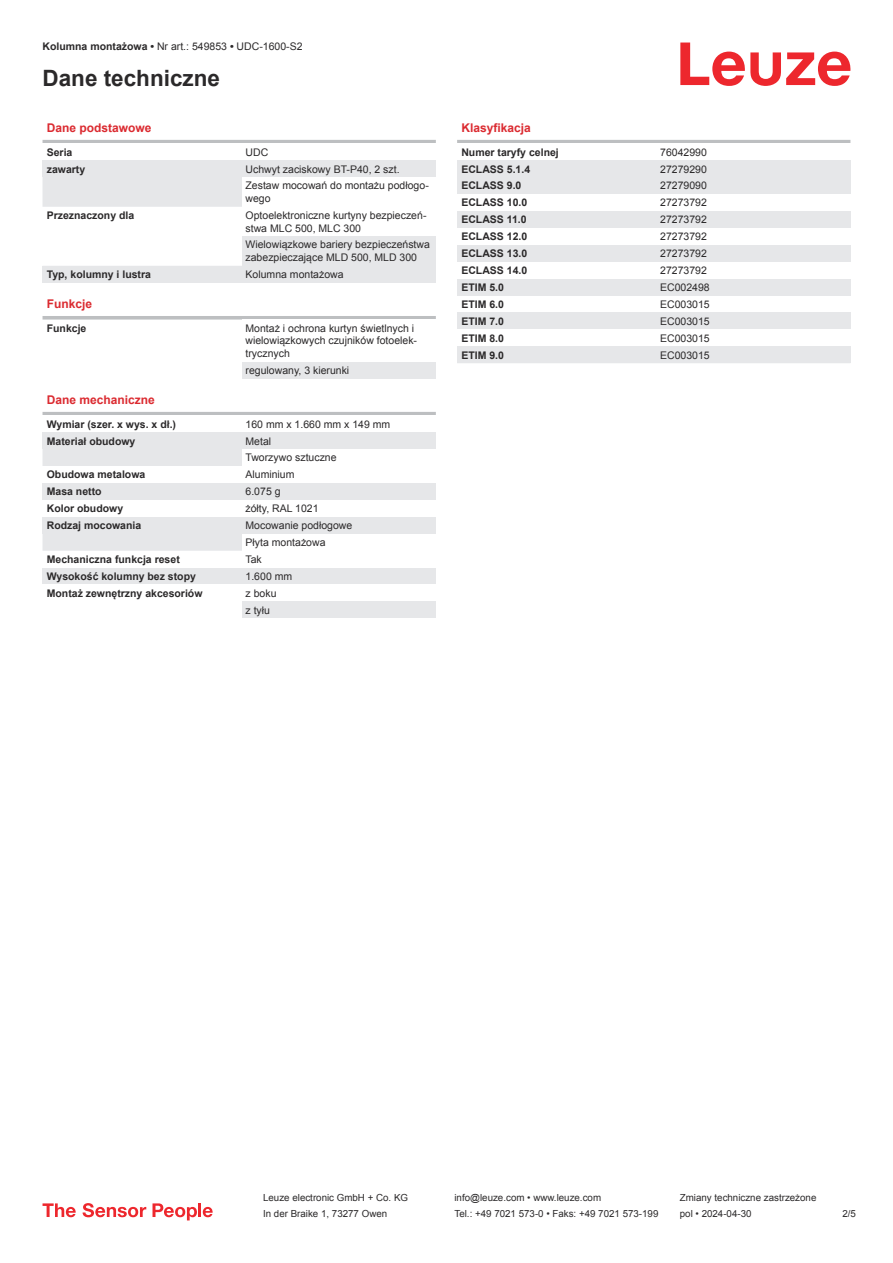
<style>
.page{position:relative;width:893px;height:1263px;background:#fff}
.page>*{position:absolute;margin:0;border:0;box-sizing:border-box;transform-origin:0 0}
.t1{font:700 22.5px "Arial";color:#2b292a}
.t2{font:700 12px "Arial";color:#db2a30}
.t3{font:10.5px/17px "Arial";color:#2b292a}
.t4{font:700 10.5px "Arial";color:#2b292a}
.t5{font:9.75px "Arial";color:#2b292a}
.s1{font-weight:700}
</style>
<div class="page">
<svg style="left:680px;top:43px;width:170px;height:43px"></svg>
<svg style="left:43px;top:177px;width:199px;height:374px"></svg>
<hr style="left:43px;top:140px;width:393px;height:3px;background:#bdbfc1">
<div style="left:43px;top:160px;width:199px;height:17px;background:#e6e7e9"></div>
<div style="left:242px;top:160px;width:194px;height:17px;background:#e6e7e9"></div>
<div style="left:43px;top:207px;width:199px;height:17px;background:#fff"></div>
<div style="left:242px;top:236px;width:194px;height:30px;background:#e6e7e9"></div>
<div style="left:43px;top:266px;width:199px;height:17px;background:#e6e7e9"></div>
<div style="left:242px;top:266px;width:194px;height:17px;background:#e6e7e9"></div>
<div style="left:43px;top:300px;width:393px;height:18px;background:#fff"></div>
<svg style="left:43px;top:316px;width:393px;height:4px;background:#c8cacc"></svg>
<div style="left:43px;top:320px;width:199px;height:16px;background:#fff"></div>
<div style="left:242px;top:362px;width:194px;height:17px;background:#e6e7e9"></div>
<div style="left:43px;top:396px;width:393px;height:18px;background:#fff"></div>
<hr style="left:43px;top:412px;width:393px;height:3px;background:#bdbfc1">
<div style="left:43px;top:415px;width:199px;height:17px;background:#fff"></div>
<div style="left:43px;top:432px;width:199px;height:17px;background:#e6e7e9"></div>
<div style="left:242px;top:432px;width:194px;height:17px;background:#e6e7e9"></div>
<div style="left:43px;top:466px;width:199px;height:17px;background:#fff"></div>
<div style="left:43px;top:483px;width:199px;height:17px;background:#e6e7e9"></div>
<div style="left:242px;top:483px;width:194px;height:17px;background:#e6e7e9"></div>
<div style="left:43px;top:500px;width:199px;height:17px;background:#fff"></div>
<div style="left:43px;top:517px;width:199px;height:17px;background:#e6e7e9"></div>
<div style="left:242px;top:517px;width:194px;height:17px;background:#e6e7e9"></div>
<div style="left:43px;top:568px;width:199px;height:16px;background:#e6e7e9"></div>
<div style="left:242px;top:568px;width:194px;height:16px;background:#e6e7e9"></div>
<div style="left:242px;top:601px;width:194px;height:17px;background:#e6e7e9"></div>
<hr style="left:457px;top:140px;width:393px;height:3px;background:#bdbfc1">
<div style="left:457px;top:160px;width:200px;height:17px;background:#e6e7e9"></div>
<div style="left:657px;top:160px;width:193px;height:17px;background:#e6e7e9"></div>
<div style="left:457px;top:177px;width:200px;height:17px;background:#e6e7e9"></div>
<div style="left:657px;top:177px;width:193px;height:17px;background:#e6e7e9"></div>
<div style="left:457px;top:211px;width:200px;height:17px;background:#e6e7e9"></div>
<div style="left:657px;top:211px;width:193px;height:17px;background:#e6e7e9"></div>
<div style="left:457px;top:245px;width:200px;height:17px;background:#e6e7e9"></div>
<div style="left:657px;top:245px;width:193px;height:17px;background:#e6e7e9"></div>
<div style="left:457px;top:279px;width:200px;height:17px;background:#e6e7e9"></div>
<div style="left:657px;top:279px;width:193px;height:17px;background:#e6e7e9"></div>
<div style="left:457px;top:312px;width:200px;height:17px;background:#e6e7e9"></div>
<div style="left:657px;top:312px;width:193px;height:17px;background:#e6e7e9"></div>
<div style="left:457px;top:346px;width:200px;height:17px;background:#e6e7e9"></div>
<div style="left:657px;top:346px;width:193px;height:17px;background:#e6e7e9"></div>
<svg style="left:43px;top:1203px;width:33px;height:14px"></svg>
<svg style="left:83px;top:1203px;width:63px;height:14px"></svg>
<svg style="left:153px;top:1203px;width:44px;height:17px"></svg>
<hr style="left:198px;top:1203px;width:3px;height:14px;background:#ed272d">
<svg style="left:203px;top:1207px;width:10px;height:10px"></svg>
<p class="t3" style="left:43px;top:39px;width:261px"><span class="s1">Kolumna montażowa •</span> Nr art.: 549853 <span class="s1">•</span> UDC-1600-S2</p>
<h1 class="t1" style="left:43px;top:70px;width:179px">Dane techniczne</h1>
<p class="t2" style="left:47px;top:120px;width:106px">Dane podstawowe</p>
<p class="t4" style="left:47px;top:148px;width:27px">Seria</p>
<p class="t3" style="left:246px;top:144px;width:24px">UDC</p>
<p class="t4" style="left:47px;top:161px;width:40px">zawarty</p>
<p class="t3" style="left:246px;top:161px;width:185px">Uchwyt zaciskowy BT-P40, 2 szt.<br>Zestaw mocowań do montażu podłogo-</p>
<p class="t3" style="left:246px;top:190px;width:27px">wego</p>
<p class="t4" style="left:47px;top:211px;width:89px">Przeznaczony dla</p>
<p class="t3" style="left:246px;top:209px;width:182px;line-height:12.6px">Optoelektroniczne kurtyny bezpieczeń&shy;stwa MLC 500, MLC 300</p>
<p class="t3" style="left:246px;top:238px;width:186px;line-height:12.6px">Wielowiązkowe bariery bezpieczeństwa zabezpieczające MLD 500, MLD 300</p>
<p class="t4" style="left:47px;top:270px;width:106px">Typ, kolumny i lustra</p>
<p class="t3" style="left:246px;top:266px;width:100px">Kolumna montażowa</p>
<p class="t2" style="left:47px;top:300px;width:47px">Funkcje</p>
<p class="t4" style="left:47px;top:324px;width:41px">Funkcje</p>
<p class="t3" style="left:246px;top:322px;width:173px;line-height:12.6px">Montaż i ochrona kurtyn świetlnych i wielowiązkowych czujników fotoelek&shy;trycznych</p>
<p class="t3" style="left:246px;top:362px;width:105px">regulowany, 3 kierunki</p>
<p class="t2" style="left:47px;top:395px;width:110px">Dane mechaniczne</p>
<p class="t4" style="left:47px;top:417px;width:131px">Wymiar (szer. x wys. x dł.)</p>
<p class="t3" style="left:246px;top:416px;width:146px">160 mm x 1.660 mm x 149 mm</p>
<p class="t4" style="left:47px;top:433px;width:90px">Materiał obudowy</p>
<p class="t3" style="left:246px;top:433px;width:93px">Metal<br>Tworzywo sztuczne</p>
<p class="t4" style="left:47px;top:467px;width:100px">Obudowa metalowa</p>
<p class="t3" style="left:246px;top:467px;width:51px">Aluminium</p>
<p class="t4" style="left:47px;top:488px;width:56px">Masa netto</p>
<p class="t3" style="left:246px;top:483px;width:37px">6.075 g</p>
<p class="t4" style="left:47px;top:501px;width:78px">Kolor obudowy</p>
<p class="t3" style="left:246px;top:500px;width:74px">żółty, RAL 1021</p>
<p class="t4" style="left:47px;top:518px;width:96px">Rodzaj mocowania</p>
<p class="t3" style="left:246px;top:517px;width:108px">Mocowanie podłogowe<br>Płyta montażowa</p>
<p class="t4" style="left:47px;top:555px;width:135px">Mechaniczna funkcja reset</p>
<p class="t3" style="left:246px;top:552px;width:18px">Tak</p>
<p class="t4" style="left:47px;top:569px;width:151px">Wysokość kolumny bez stopy</p>
<p class="t3" style="left:246px;top:569px;width:48px">1.600 mm</p>
<p class="t4" style="left:47px;top:586px;width:157px">Montaż zewnętrzny akcesoriów</p>
<p class="t3" style="left:246px;top:585px;width:32px">z boku z tyłu</p>
<p class="t2" style="left:461px;top:123px;width:71px">Klasyfikacja</p>
<p class="t4" style="left:461px;top:148px;width:99px">Numer taryfy celnej</p>
<p class="t3" style="left:660px;top:144px;width:48px">76042990</p>
<p class="t4" style="left:461px;top:165px;width:70px">ECLASS 5.1.4</p>
<p class="t3" style="left:660px;top:161px;width:48px">27279290</p>
<p class="t4" style="left:461px;top:182px;width:62px">ECLASS 9.0</p>
<p class="t3" style="left:660px;top:178px;width:48px">27279090</p>
<p class="t4" style="left:461px;top:199px;width:67px">ECLASS 10.0</p>
<p class="t3" style="left:660px;top:195px;width:48px">27273792</p>
<p class="t4" style="left:461px;top:216px;width:67px">ECLASS 11.0</p>
<p class="t3" style="left:660px;top:212px;width:48px">27273792</p>
<p class="t4" style="left:461px;top:233px;width:67px">ECLASS 12.0</p>
<p class="t3" style="left:660px;top:229px;width:48px">27273792</p>
<p class="t4" style="left:461px;top:249px;width:67px">ECLASS 13.0</p>
<p class="t3" style="left:660px;top:246px;width:48px">27273792</p>
<p class="t4" style="left:461px;top:266px;width:67px">ECLASS 14.0</p>
<p class="t3" style="left:660px;top:263px;width:48px">27273792</p>
<p class="t4" style="left:461px;top:283px;width:44px">ETIM 5.0</p>
<p class="t3" style="left:660px;top:280px;width:51px">EC002498</p>
<p class="t4" style="left:461px;top:300px;width:44px">ETIM 6.0</p>
<p class="t3" style="left:660px;top:297px;width:51px">EC003015</p>
<p class="t4" style="left:461px;top:317px;width:44px">ETIM 7.0</p>
<p class="t3" style="left:660px;top:313px;width:51px">EC003015</p>
<p class="t4" style="left:461px;top:334px;width:44px">ETIM 8.0</p>
<p class="t3" style="left:660px;top:330px;width:51px">EC003015</p>
<p class="t4" style="left:461px;top:351px;width:44px">ETIM 9.0</p>
<p class="t3" style="left:660px;top:347px;width:51px">EC003015</p>
<p class="t5" style="left:263px;top:1194px;width:146px">Leuze electronic GmbH + Co. KG</p>
<p class="t5" style="left:454px;top:1194px;width:148px">info@leuze.com • www.leuze.com</p>
<p class="t5" style="left:680px;top:1191px;width:138px">Zmiany techniczne zastrzeżone</p>
<p class="t5" style="left:263px;top:1210px;width:126px">In der Braike 1, 73277 Owen</p>
<p class="t5" style="left:454px;top:1210px;width:205px">Tel.: +49 7021 573-0 • Faks: +49 7021 573-199</p>
<p class="t5" style="left:680px;top:1210px;width:73px">pol • 2024-04-30</p>
<p class="t5" style="left:842px;top:1210px;width:15px">2 /5</p>
</div>
